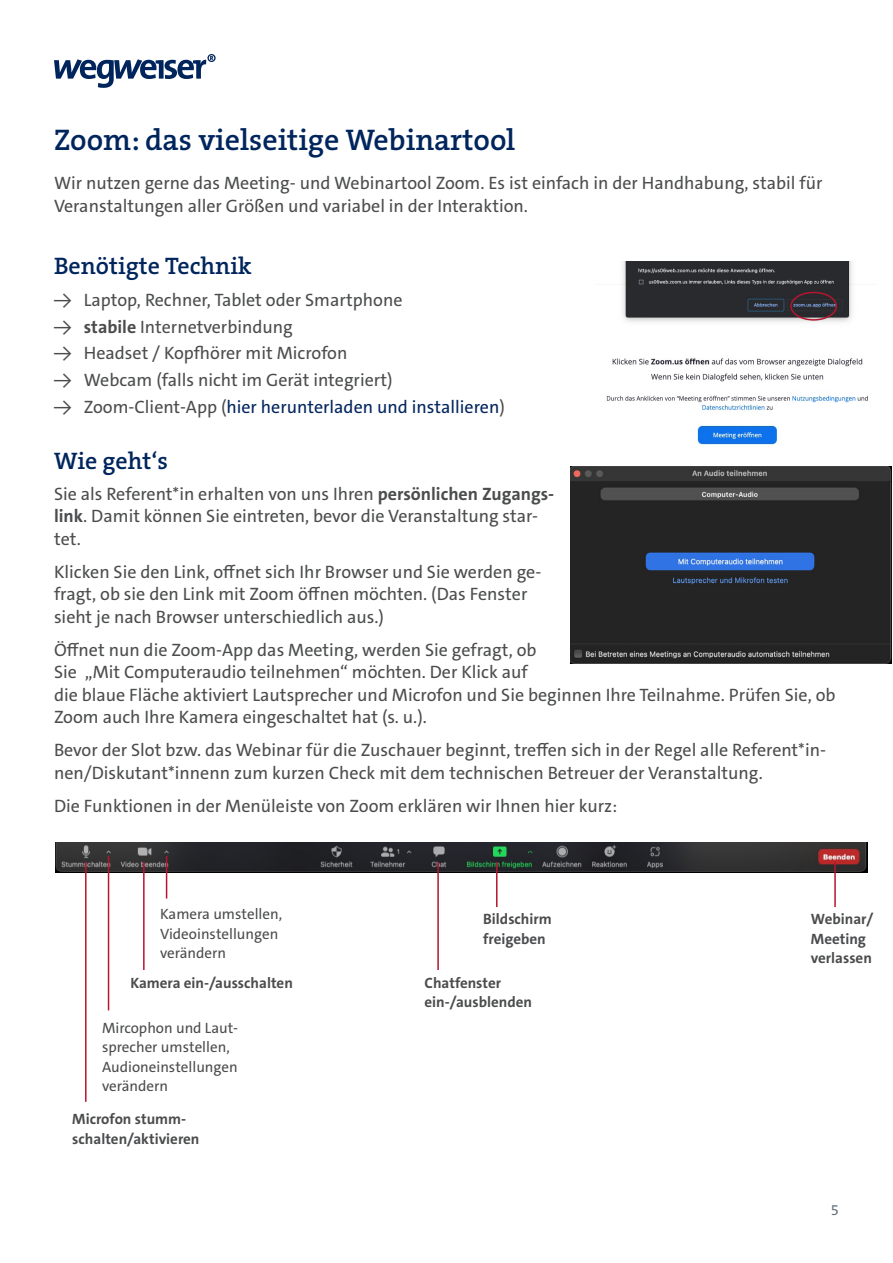
<style>
.page{position:relative;width:893px;height:1263px;background:#fff}
.page>*{position:absolute;margin:0;border:0;box-sizing:border-box;transform-origin:0 0}
.Headline_1{font:600 30px "The Serif B W6";color:#00255d}
.Headline_2{font:600 24px "The Serif B W6";color:#00255d}
.Standard_Fließtext{font:18px/22.5px "The Sans C5";color:#4b4c4d}
.t1{font:18px "The Sans C5";color:#00255d}
.Anmekrung{font:700 15px/19.5px "The Sans C5";color:#4b4c4d}
.Anmekrung-2{font:15px/19.5px "The Sans C5";color:#4b4c4d}
.t2{font:15px "The Sans C5";color:#67717e}
.s1{font-weight:700}
.s2{color:#4b4c4d}
</style>
<div class="page">
<svg style="left:54px;top:54px;width:162px;height:34px"></svg>
<img style="left:570px;top:467px;width:321px;height:196px">
<img style="left:606px;top:261px;width:262px;height:184px">
<div style="left:790px;top:292px;width:47px;height:29px;border:2px solid #b41530;border-radius:50%"></div>
<img style="left:56px;top:842px;width:811px;height:30px">
<hr style="left:108px;top:856px;width:1px;height:154px;background:#b41530">
<hr style="left:166px;top:856px;width:1px;height:42px;background:#b41530">
<hr style="left:85px;top:862px;width:2px;height:240px;background:#b41530">
<hr style="left:143px;top:862px;width:2px;height:108px;background:#b41530">
<hr style="left:437px;top:862px;width:2px;height:108px;background:#b41530">
<hr style="left:496px;top:862px;width:1px;height:45px;background:#b41530">
<hr style="left:834px;top:862px;width:2px;height:45px;background:#b41530">
<p class="Headline_1" style="left:54px;top:120px;width:463px">Zoom: das vielseitige Webinartool</p>
<p class="Standard_Fließtext" style="left:54px;top:172px;width:770px">Wir nutzen gerne das Meeting- und Webinartool Zoom. Es ist einfach in der Handhabung, stabil für<br>Veranstaltungen aller Größen und variabel in der Interaktion.</p>
<p class="Headline_2" style="left:54px;top:250px;width:199px">Benötigte Technik</p>
<p class="Standard_Fließtext" style="left:54px;top:289px;width:350px">→ Laptop, Rechner, Tablet oder Smartphone</p>
<p class="Standard_Fließtext" style="left:54px;top:315px;width:240px">→ <span class="s1">stabile</span> Internetverbindung</p>
<p class="Standard_Fließtext" style="left:54px;top:342px;width:295px">→ Headset / Kopfhörer mit Microfon</p>
<p class="Standard_Fließtext" style="left:54px;top:369px;width:340px">→ Webcam (falls nicht im Gerät integriert)</p>
<p class="t1" style="left:54px;top:395px;width:452px"><span class="s2">→ Zoom-Client-App (</span>hier herunterladen und installieren<span class="s2">)</span></p>
<p class="Headline_2" style="left:54px;top:445px;width:115px">Wie geht‘s</p>
<p class="Standard_Fließtext" style="left:54px;top:482px;width:502px">Sie als Referent*in erhalten von uns Ihren <span class="s1">persönlichen Zugangs&shy;link</span>. Damit können Sie eintreten, bevor die Veranstaltung star&shy;tet.</p>
<p class="Standard_Fließtext" style="left:54px;top:560px;width:489px">Klicken Sie den Link, offnet sich Ihr Browser und Sie werden ge&shy;fragt, ob sie den Link mit Zoom öffnen möchten. (Das Fenster sieht je nach Browser unterschiedlich aus.)</p>
<p class="Standard_Fließtext" style="left:54px;top:639px;width:783px">Öffnet nun die Zoom-App das Meeting, werden Sie gefragt, ob<br>Sie „Mit Computeraudio teilnehmen“ möchten. Der Klick auf<br>die blaue Fläche aktiviert Lautsprecher und Microfon und Sie beginnen Ihre Teilnahme. Prüfen Sie, ob Zoom auch Ihre Kamera eingeschaltet hat (s. u.).</p>
<p class="Standard_Fließtext" style="left:54px;top:739px;width:773px">Bevor der Slot bzw. das Webinar für die Zuschauer beginnt, treffen sich in der Regel alle Referent*in&shy;nen/Diskutant*innenn zum kurzen Check mit dem technischen Betreuer der Veranstaltung.</p>
<p class="Standard_Fließtext" style="left:54px;top:795px;width:565px">Die Funktionen in der Menüleiste von Zoom erklären wir Ihnen hier kurz:</p>
<p class="Anmekrung-2" style="left:160px;top:904px;width:124px">Kamera umstellen,<br>Videoinstellungen verändern</p>
<p class="Anmekrung" style="left:483px;top:910px;width:70px">Bildschirm freigeben</p>
<p class="Anmekrung" style="left:811px;top:910px;width:64px">Webinar/<br>Meeting verlassen</p>
<p class="Anmekrung" style="left:130px;top:973px;width:164px">Kamera ein-/ausschalten</p>
<p class="Anmekrung" style="left:425px;top:973px;width:109px">Chatfenster ein-/ausblenden</p>
<p class="Anmekrung-2" style="left:102px;top:1018px;width:137px">Mircophon und Laut&shy;sprecher umstellen,<br>Audioneinstellungen verändern</p>
<p class="Anmekrung" style="left:72px;top:1110px;width:129px">Microfon stumm&shy;schalten/aktivieren</p>
<p class="t2" style="left:831px;top:1200px;width:10px">5</p>
</div>
